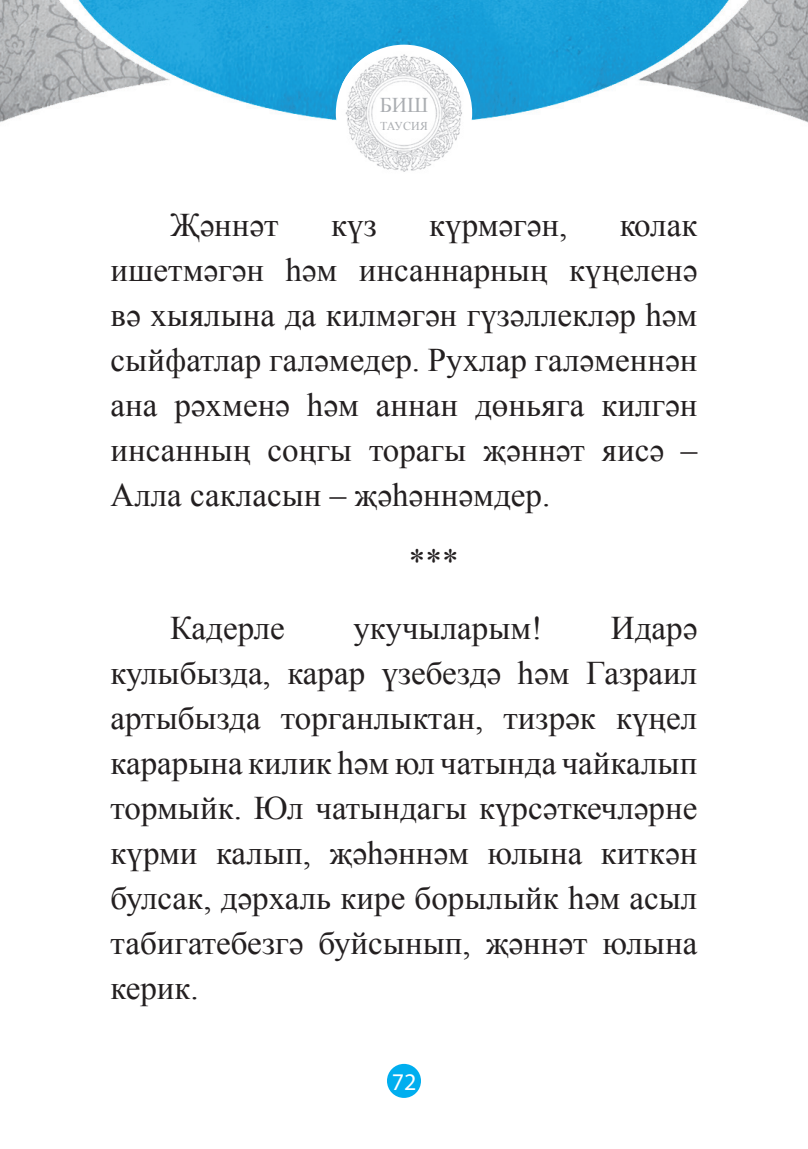
<style>
.page{position:relative;width:808px;height:1149px;background:#fff}
.page>*{position:absolute;margin:0;border:0;box-sizing:border-box;transform-origin:0 0}
.t1{font:33px/45px "Times New Roman";color:#231f20;text-align:justify}
.t2{font:24px "Myriad Pro";color:#fff}
.t3{font:21px "Times New Roman";color:#abaeb2}
.t4{font:12px "Times New Roman";color:#abaeb2}
</style>
<div class="page">
<img style="left:0;top:0;width:808px;height:123px">
<div style="left:336px;top:45px;width:136px;height:136px;background:#fff;border-radius:50%"></div>
<img style="left:342px;top:52px;width:122px;height:120px">
<div style="left:387px;top:1063px;width:34px;height:34px;background:#00aeef;border-radius:50%"></div>
<p class="t3" style="left:380px;top:91px;width:50px">БИШ</p>
<p class="t4" style="left:380px;top:118px;width:49px">ТАУСИЯ</p>
<p class="t1" style="left:170px;top:201px;width:110px">Җәннәт</p>
<p class="t1" style="left:331px;top:201px;width:47px">күз</p>
<p class="t1" style="left:429px;top:201px;width:140px">күрмәгән,</p>
<p class="t1" style="left:111px;top:201px;width:588px;text-indent:509px">колак ишетмәгән һәм инсаннарның күңеленә вә хыялына да килмәгән гүзәллекләр һәм сыйфатлар галәмедер. Рухлар галәменнән ана рәхменә һәм аннан дөньяга килгән инсанның соңгы торагы җәннәт яисә – Алла сакласын – җәһәннәмдер.</p>
<p class="t1" style="left:409px;top:538px;width:51px">***</p>
<p class="t1" style="left:170px;top:604px;width:116px">Кадерле</p>
<p class="t1" style="left:353px;top:604px;width:191px">укучыларым!</p>
<p class="t1" style="left:111px;top:604px;width:588px;text-indent:500px">Идарә кулыбызда, карар үзебездә һәм Газраил артыбызда торганлыктан, тизрәк күңел карарына килик һәм юл чатында чайкалып тормыйк. Юл чатындагы күрсәткечләрне күрми калып, җәһәннәм юлына киткән булсак, дәрхаль кире борылыйк һәм асыл табигатебезгә буйсынып, җәннәт юлына керик.</p>
<p class="t2" style="left:392px;top:1066px;width:26px">72</p>
</div>
